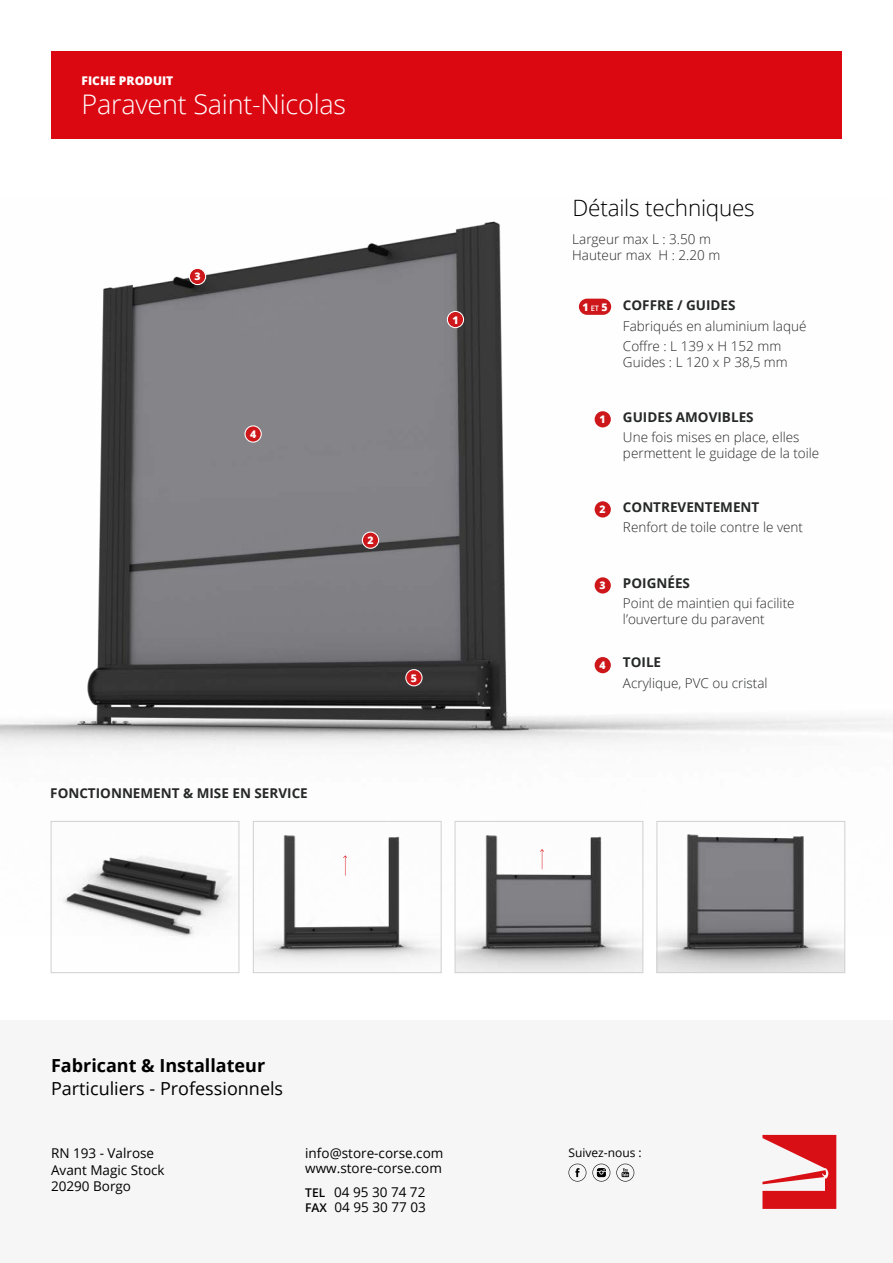
<style>
.page{position:relative;width:893px;height:1263px;background:#fff}
.page>*{position:absolute;margin:0;border:0;box-sizing:border-box;transform-origin:0 0}
.t1{font:300 27px "Open Sans";letter-spacing:-.01em;color:#fff}
.t2{font:300 22.5px "Open Sans";letter-spacing:-.01em;color:#000}
.t3{font:18px "Open Sans";color:#000}
.t4{font:700 18px "Open Sans";color:#000}
.t5{font:300 13.5px/16.2px "Open Sans";color:#262727}
.t6{font:13.5px/16.5px "Open Sans";color:#000}
.t7{font:700 13.5px "Open Sans";color:#262727}
.t8{font:800 12px "Open Sans";color:#fff}
.t9{font:12px "Open Sans";color:#000}
.t10{font:800 10.5px "Open Sans";color:#fff}
.s1{font-weight:600;font-size:12px}
.s2{font-weight:600;font-size:7.5px}
</style>
<div class="page">
<div style="left:51px;top:51px;width:791px;height:88px;background:#db0812"></div>
<img style="left:0;top:221px;width:893px;height:714px">
<div style="left:0;top:1020px;width:893px;height:243px;background:#f6f6f6"></div>
<img style="left:53px;top:823px;width:184px;height:114px">
<div style="left:51px;top:821px;width:188px;height:152px;border:1px solid #d0d0d0"></div>
<svg style="left:592px;top:1164px;width:18px;height:17px"></svg>
<svg style="left:568px;top:1164px;width:18px;height:17px"></svg>
<svg style="left:616px;top:1164px;width:18px;height:17px"></svg>
<svg style="left:762px;top:1135px;width:74px;height:74px"></svg>
<img style="left:255px;top:823px;width:184px;height:141px">
<div style="left:253px;top:821px;width:188px;height:152px;border:1px solid #d0d0d0"></div>
<img style="left:659px;top:823px;width:184px;height:148px">
<div style="left:657px;top:821px;width:188px;height:152px;border:1px solid #d0d0d0"></div>
<img style="left:457px;top:823px;width:184px;height:148px">
<div style="left:455px;top:821px;width:188px;height:152px;border:1px solid #d0d0d0"></div>
<svg style="left:343px;top:855px;width:4px;height:20px"></svg>
<svg style="left:540px;top:849px;width:4px;height:20px"></svg>
<div style="left:447px;top:311px;width:17px;height:17px;background:#cd171a;border-radius:50%"></div>
<div style="left:447px;top:311px;width:17px;height:17px;border:1px solid #fff;border-radius:50%"></div>
<div style="left:406px;top:670px;width:16px;height:16px;background:#cd171a;border-radius:50%"></div>
<div style="left:405px;top:669px;width:18px;height:17px;border:1px solid #fff;border-radius:50%"></div>
<div style="left:595px;top:411px;width:16px;height:16px;background:#cd171a;border-radius:50%"></div>
<div style="left:362px;top:532px;width:17px;height:16px;background:#cd171a;border-radius:50%"></div>
<div style="left:362px;top:531px;width:17px;height:18px;border:1px solid #fff;border-radius:50%"></div>
<div style="left:595px;top:501px;width:16px;height:16px;background:#cd171a;border-radius:50%"></div>
<div style="left:595px;top:577px;width:16px;height:16px;background:#cd171a;border-radius:50%"></div>
<div style="left:595px;top:657px;width:16px;height:16px;background:#cd171a;border-radius:50%"></div>
<div style="left:189px;top:268px;width:17px;height:17px;background:#cd171a;border-radius:50%"></div>
<div style="left:189px;top:268px;width:17px;height:17px;border:1px solid #fff;border-radius:50%"></div>
<div style="left:245px;top:426px;width:16px;height:16px;background:#cd171a;border-radius:50%"></div>
<div style="left:244px;top:425px;width:18px;height:18px;border:1px solid #fff;border-radius:50%"></div>
<div style="left:579px;top:299px;width:32px;height:16px;background:#cd171a;border-radius:8px"></div>
<p class="t8" style="left:82px;top:71px;width:93px">FICHE PRODUIT</p>
<h1 class="t1" style="left:82px;top:85px;width:266px">Paravent Saint-Nicolas</h1>
<p class="t10" style="left:194px;top:269px;width:8px">3</p>
<p class="t10" style="left:250px;top:426px;width:8px">4</p>
<p class="t7" style="left:50px;top:783px;width:259px">FONCTIONNEMENT &amp; MISE EN SERVICE</p>
<p class="t10" style="left:452px;top:312px;width:8px">1</p>
<p class="t10" style="left:367px;top:532px;width:8px">2</p>
<p class="t10" style="left:411px;top:670px;width:8px">5</p>
<h3 class="t4" style="left:51px;top:1053px;width:216px">Fabricant &amp; Installateur</h3>
<h3 class="t3" style="left:51px;top:1076px;width:234px">Particuliers - Professionnels</h3>
<p class="t6" style="left:51px;top:1145px;width:115px">RN 193 - Valrose<br>Avant Magic Stock<br>20290 Borgo</p>
<p class="t6" style="left:305px;top:1146px;width:140px;line-height:15px">info@store-corse.com www.store-corse.com</p>
<p class="t6" style="left:305px;top:1184px;width:122px;line-height:15px"><span class="s1">TEL</span> 04 95 30 74 72<br><span class="s1">FAX</span> 04 95 30 77 03</p>
<h2 class="t2" style="left:573px;top:192px;width:184px">Détails techniques</h2>
<p class="t5" style="left:572px;top:231px;width:150px">Largeur max L : 3.50 m<br>Hauteur max H : 2.20 m</p>
<p class="t10" style="left:582px;top:299px;width:27px">1 <span class="s2">ET</span> 5</p>
<p class="t7" style="left:623px;top:296px;width:114px">COFFRE / GUIDES</p>
<p class="t5" style="left:623px;top:315px;width:185px;line-height:20.4px">Fabriqués en aluminium laqué<br>Coffre : L 139 x H 152 mm</p>
<p class="t5" style="left:623px;top:354px;width:166px">Guides : L 120 x P 38,5 mm</p>
<p class="t10" style="left:600px;top:411px;width:8px">1</p>
<p class="t10" style="left:600px;top:502px;width:8px">2</p>
<p class="t7" style="left:623px;top:407px;width:132px">GUIDES AMOVIBLES</p>
<p class="t5" style="left:623px;top:429px;width:198px">Une fois mises en place, elles permettent le guidage de la toile</p>
<p class="t7" style="left:623px;top:497px;width:138px">CONTREVENTEMENT</p>
<p class="t5" style="left:623px;top:519px;width:182px">Renfort de toile contre le vent</p>
<p class="t10" style="left:600px;top:578px;width:8px">3</p>
<p class="t10" style="left:600px;top:657px;width:8px">4</p>
<p class="t7" style="left:623px;top:573px;width:69px">POIGNÉES</p>
<p class="t5" style="left:623px;top:595px;width:173px">Point de maintien qui facilite l’ouverture du paravent</p>
<p class="t7" style="left:623px;top:653px;width:40px">TOILE</p>
<p class="t5" style="left:623px;top:674px;width:146px">Acrylique, PVC ou cristal</p>
<p class="t9" style="left:568px;top:1145px;width:75px">Suivez-nous :</p>
</div>
